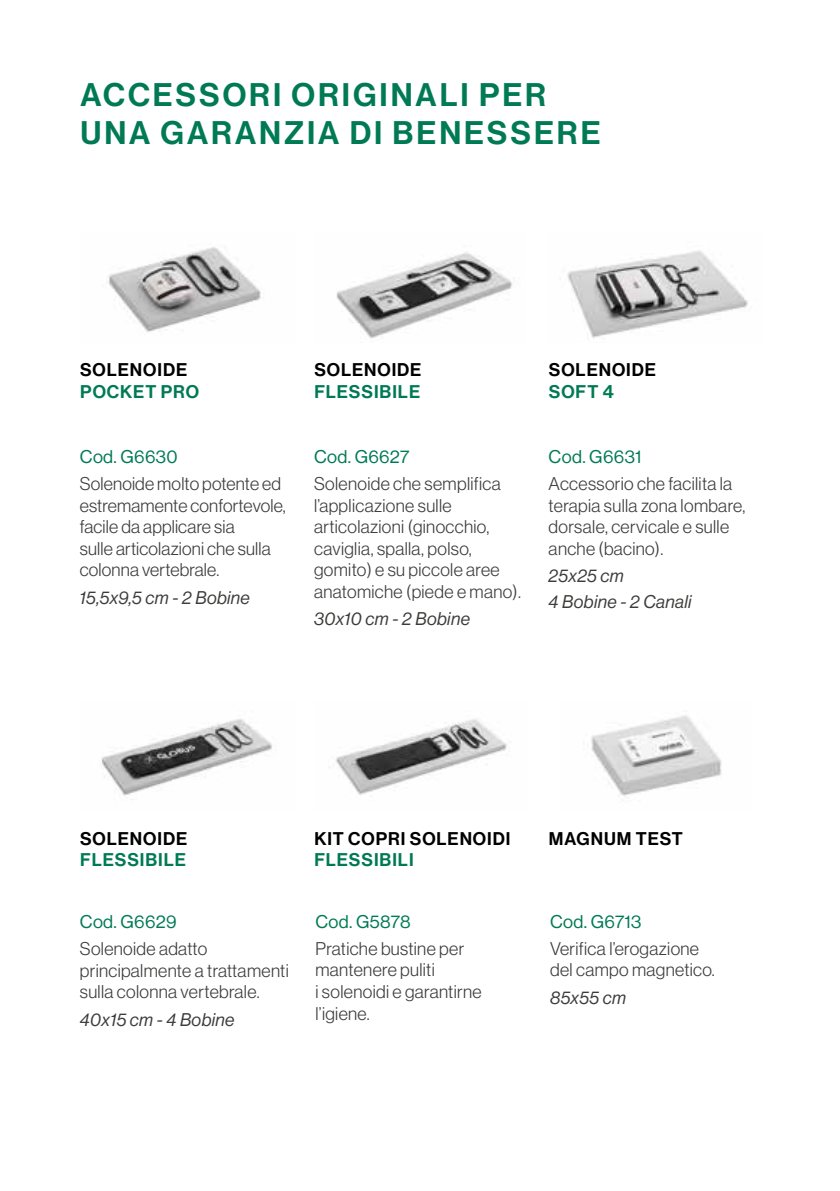
<style>
.page{position:relative;width:840px;height:1191px;background:#fff}
.page>*{position:absolute;margin:0;border:0;box-sizing:border-box;transform-origin:0 0}
.t1{font:32px/38.4px "Neue Haas Display Mediu";letter-spacing:.09em;color:#007a54}
.t2{font:300 18px/21.6px "Neue Haas Display";letter-spacing:.02em;color:#3c3c3b}
.t3{font:italic 18px/25.4px "Neue Haas Display";letter-spacing:.02em;color:#3c3c3b}
.t4{font:18px "Neue Haas Display Mediu";letter-spacing:.05em;color:#000}
.t5{font:18px "Neue Haas Display";letter-spacing:.02em;color:#007a54}
.t6{font:18px "Neue Haas Display Mediu";letter-spacing:.05em;color:#007a54}
</style>
<div class="page">
<img style="left:107px;top:247px;width:154px;height:85px">
<img style="left:336px;top:252px;width:176px;height:86px">
<img style="left:567px;top:250px;width:181px;height:88px">
<img style="left:102px;top:719px;width:170px;height:77px">
<img style="left:328px;top:719px;width:179px;height:76px">
<img style="left:591px;top:715px;width:131px;height:82px">
<h1 class="t1" style="left:80px;top:76px;width:521px">ACCESSORI ORIGINALI PER<br>UNA GARANZIA DI BENESSERE</h1>
<p class="t4" style="left:80px;top:359px;width:108px">SOLENOIDE</p>
<p class="t6" style="left:80px;top:381px;width:120px">POCKET PRO</p>
<p class="t5" style="left:80px;top:446px;width:99px">Cod. G6630</p>
<p class="t2" style="left:80px;top:473px;width:207px">Solenoide molto potente ed estremamente confortevole, facile da applicare sia<br>sulle articolazioni che sulla colonna vertebrale.</p>
<p class="t3" style="left:80px;top:585px;width:171px">15,5x9,5 cm - 2 Bobine</p>
<p class="t4" style="left:314px;top:359px;width:108px">SOLENOIDE</p>
<p class="t6" style="left:314px;top:381px;width:107px">FLESSIBILE</p>
<p class="t5" style="left:314px;top:446px;width:97px">Cod. G6627</p>
<p class="t2" style="left:314px;top:473px;width:208px">Solenoide che semplifica l’applicazione sulle articolazioni (ginocchio, caviglia, spalla, polso, gomito) e su piccole aree anatomiche (piede e mano).</p>
<p class="t3" style="left:314px;top:606px;width:157px">30x10 cm - 2 Bobine</p>
<p class="t4" style="left:548px;top:359px;width:108px">SOLENOIDE</p>
<p class="t6" style="left:548px;top:381px;width:66px">SOFT 4</p>
<p class="t5" style="left:548px;top:446px;width:94px">Cod. G6631</p>
<p class="t2" style="left:548px;top:473px;width:198px">Accessorio che facilita la terapia sulla zona lombare, dorsale, cervicale e sulle anche (bacino).</p>
<p class="t3" style="left:548px;top:563px;width:144px">25x25 cm<br>4 Bobine - 2 Canali</p>
<p class="t4" style="left:80px;top:827px;width:108px">SOLENOIDE</p>
<p class="t6" style="left:80px;top:849px;width:107px">FLESSIBILE</p>
<p class="t5" style="left:80px;top:911px;width:98px">Cod. G6629</p>
<p class="t2" style="left:80px;top:938px;width:210px">Solenoide adatto principalmente a trattamenti sulla colonna vertebrale.</p>
<p class="t3" style="left:80px;top:1006px;width:156px">40x15 cm - 4 Bobine</p>
<p class="t4" style="left:314px;top:827px;width:197px">KIT COPRI SOLENOIDI</p>
<p class="t6" style="left:314px;top:849px;width:101px">FLESSIBILI</p>
<p class="t5" style="left:315px;top:911px;width:97px">Cod. G5878</p>
<p class="t2" style="left:315px;top:937px;width:167px">Pratiche bustine per mantenere puliti<br>i solenoidi e garantirne l’igiene.</p>
<p class="t4" style="left:548px;top:827px;width:135px">MAGNUM TEST</p>
<p class="t5" style="left:549px;top:911px;width:93px">Cod. G6713</p>
<p class="t2" style="left:549px;top:937px;width:166px">Verifica l’erogazione del campo magnetico.</p>
<p class="t3" style="left:549px;top:984px;width:77px">85x55 cm</p>
</div>
